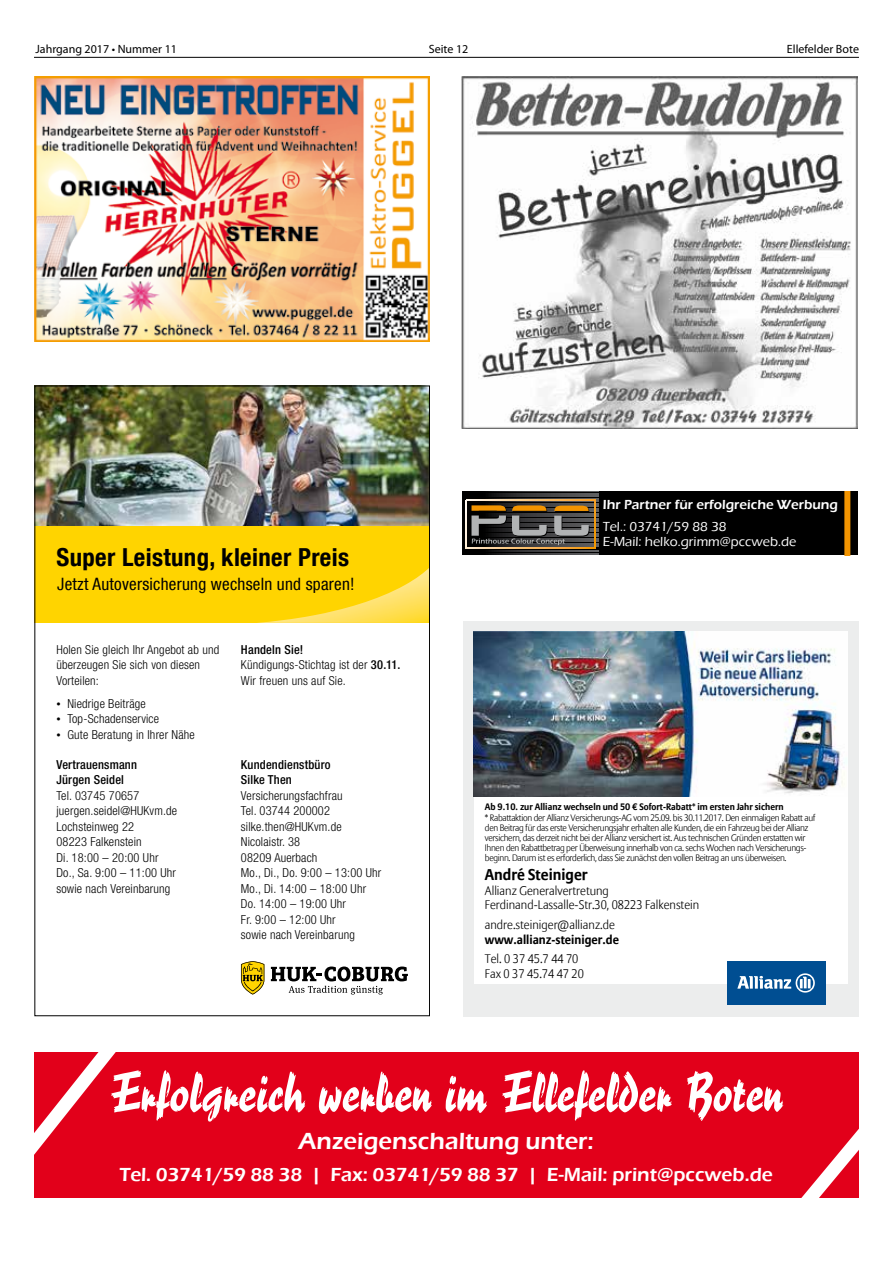
<style>
.page{position:relative;width:893px;height:1263px;background:#fff}
.page>*{position:absolute;margin:0;border:0;box-sizing:border-box;transform-origin:0 0}
.t1{font:52.5px "Reporter Two";color:#fff}
.t2{font:700 condensed 24.75px "Helvetica Neue LT Com";letter-spacing:.015em;color:#000}
.t3{font:600 24px "Eras ITC";color:#fff}
.t4{font:600 19.5px "Eras ITC";letter-spacing:-.01em;color:#fff}
.t5{font:condensed 17.1px "Helvetica Neue LT Com";letter-spacing:.015em;color:#000}
.t6{font:700 15.45px "Allianz Sans";color:#000}
.t7{font:500 13.5px/14.7px "Eras ITC";color:#fff}
.t8{font:600 13.5px "Eras ITC";color:#fff}
.t9{font:300 condensed 12.45px/15.5px "Helvetica Neue LT Com";letter-spacing:.015em;color:#000}
.t10{font:300 12.45px/14.7px "Allianz Sans";color:#000}
.t11{font:500 condensed 12.45px/15.5px "Helvetica Neue LT Com";letter-spacing:.015em;color:#000}
.t12{font:700 12.45px "Allianz Sans";color:#000}
.t13{font:12px "Myriad Pro";color:#000}
.t14{font:300 9.3px/10.1px "Allianz Sans";letter-spacing:-.035em;color:#000}
.t15{font:700 9.3px "Allianz Sans";color:#000}
.s1{font-size:8.55px}
.s2{font-weight:500}
</style>
<div class="page">
<hr style="left:34px;top:57px;width:825px;height:1px;background:#000">
<img style="left:462px;top:76px;width:396px;height:352px">
<img style="left:36px;top:388px;width:392px;height:138px">
<div style="left:34px;top:526px;width:396px;height:97px;background:#ffd400"></div>
<img style="left:258px;top:569px;width:170px;height:54px">
<svg style="left:271px;top:966px;width:137px;height:28px"></svg>
<svg style="left:241px;top:961px;width:23px;height:33px"></svg>
<div style="left:463px;top:621px;width:395px;height:395px;background:#eceded"></div>
<div style="left:474px;top:643px;width:373px;height:340px;background:#fff"></div>
<div style="left:727px;top:961px;width:98px;height:44px;background:#004e92"></div>
<svg style="left:737px;top:973px;width:78px;height:19px"></svg>
<img style="left:474px;top:632px;width:373px;height:165px">
<div style="left:34px;top:1052px;width:825px;height:145px;background:#e2001a"></div>
<svg style="left:34px;top:1052px;width:82px;height:103px"></svg>
<svg style="left:786px;top:1128px;width:73px;height:70px"></svg>
<svg style="left:462px;top:492px;width:138px;height:63px;background:#1c1c1c"></svg>
<svg style="left:462px;top:491px;width:138px;height:1px"></svg>
<svg style="left:462px;top:493px;width:138px;height:1px"></svg>
<svg style="left:462px;top:496px;width:138px;height:1px"></svg>
<svg style="left:462px;top:498px;width:138px;height:1px"></svg>
<svg style="left:462px;top:501px;width:138px;height:1px"></svg>
<svg style="left:462px;top:503px;width:138px;height:1px"></svg>
<svg style="left:462px;top:506px;width:138px;height:1px"></svg>
<svg style="left:462px;top:508px;width:138px;height:1px"></svg>
<svg style="left:462px;top:511px;width:138px;height:1px"></svg>
<svg style="left:462px;top:513px;width:138px;height:1px"></svg>
<svg style="left:462px;top:516px;width:138px;height:1px"></svg>
<svg style="left:462px;top:518px;width:138px;height:1px"></svg>
<svg style="left:462px;top:521px;width:138px;height:1px"></svg>
<svg style="left:462px;top:523px;width:138px;height:1px"></svg>
<svg style="left:462px;top:526px;width:138px;height:1px"></svg>
<svg style="left:462px;top:528px;width:138px;height:1px"></svg>
<svg style="left:462px;top:531px;width:138px;height:1px"></svg>
<svg style="left:462px;top:533px;width:138px;height:1px"></svg>
<svg style="left:462px;top:536px;width:138px;height:1px"></svg>
<svg style="left:462px;top:538px;width:138px;height:1px"></svg>
<svg style="left:462px;top:541px;width:138px;height:1px"></svg>
<svg style="left:462px;top:543px;width:138px;height:1px"></svg>
<svg style="left:462px;top:546px;width:138px;height:1px"></svg>
<svg style="left:462px;top:551px;width:138px;height:1px"></svg>
<svg style="left:462px;top:553px;width:138px;height:1px"></svg>
<div style="left:600px;top:491px;width:258px;height:64px;background:#000"></div>
<div style="left:844px;top:491px;width:6px;height:64px;background:#f39400"></div>
<svg style="left:471px;top:505px;width:118px;height:40px;background:#5d5344"></svg>
<img style="left:465px;top:547px;width:131px;height:2px">
<img style="left:465px;top:501px;width:2px;height:46px">
<img style="left:594px;top:501px;width:2px;height:46px">
<img style="left:466px;top:499px;width:130px;height:2px">
<img style="left:35px;top:76px;width:395px;height:265px">
<p class="t13" style="left:36px;top:42px;width:143px">Jahrgang 2017 • Nummer 11</p>
<p class="t13" style="left:429px;top:42px;width:41px">Seite 12</p>
<p class="t13" style="left:787px;top:42px;width:74px">Ellefelder Bote</p>
<h2 class="t2" style="left:56px;top:542px;width:294px">Super Leistung, kleiner Preis</h2>
<h3 class="t5" style="left:57px;top:573px;width:299px">Jetzt Autoversicherung wechseln und sparen!</h3>
<p class="t9" style="left:56px;top:641px;width:164px">Holen Sie gleich Ihr Angebot ab und überzeugen Sie sich von diesen<br>Vorteilen:</p>
<p class="t9" style="left:56px;top:696px;width:91px"><span class="s1">•</span> Niedrige Beiträge</p>
<p class="t9" style="left:56px;top:711px;width:104px"><span class="s1">•</span> Top-Schadenservice</p>
<p class="t9" style="left:56px;top:727px;width:140px"><span class="s1">•</span> Gute Beratung in Ihrer Nähe</p>
<p class="t11" style="left:56px;top:756px;width:82px">Vertrauensmann<br>Jürgen Seidel</p>
<p class="t9" style="left:56px;top:787px;width:122px">Tel. 03745 70657 juergen.seidel@HUKvm.de<br>Lochsteinweg 22<br>08223 Falkenstein<br>Di. 18:00 – 20:00 Uhr<br>Do., Sa. 9:00 – 11:00 Uhr sowie nach Vereinbarung</p>
<p class="t9" style="left:241px;top:641px;width:161px"><span class="s2">Handeln Sie!<br></span>Kündigungs-Stichtag ist der <span class="s2">30.11.<br></span>Wir freuen uns auf Sie.</p>
<p class="t11" style="left:241px;top:756px;width:91px">Kundendienstbüro<br>Silke Then</p>
<p class="t9" style="left:241px;top:787px;width:142px">Versicherungsfachfrau<br>Tel. 03744 200002 silke.then@HUKvm.de<br>Nicolaistr. 38<br>08209 Auerbach<br>Mo., Di., Do. 9:00 – 13:00 Uhr<br>Mo., Di. 14:00 – 18:00 Uhr<br>Do. 14:00 – 19:00 Uhr<br>Fr. 9:00 – 12:00 Uhr<br>sowie nach Vereinbarung</p>
<p class="t8" style="left:603px;top:497px;width:237px">Ihr Partner für erfolgreiche Werbung</p>
<p class="t7" style="left:603px;top:519px;width:195px">Tel.: 03741/59 88 38<br>E-Mail: helko.grimm@pccweb.de</p>
<p class="t15" style="left:485px;top:801px;width:300px">Ab 9.10. zur Allianz wechseln und 50 € Sofort-Rabatt* im ersten Jahr sichern</p>
<p class="t14" style="left:485px;top:813px;width:332px">* Rabattaktion der Allianz Versicherungs-AG vom 25.09. bis 30.11.2017. Den einmaligen Rabatt auf den Beitrag für das erste Versicherungsjahr erhalten alle Kunden, die ein Fahrzeug bei der Allianz versichern, das derzeit nicht bei der Allianz versichert ist. Aus technischen Gründen erstatten wir Ihnen den Rabattbetrag per Überweisung innerhalb von ca. sechs Wochen nach Versicherungs&shy;beginn. Darum ist es erforderlich, dass Sie zunächst den vollen Beitrag an uns überweisen.</p>
<p class="t6" style="left:485px;top:865px;width:104px">André Steiniger</p>
<p class="t10" style="left:485px;top:883px;width:216px">Allianz Generalvertretung<br>Ferdinand-Lassalle-Str.30, 08223 Falkenstein</p>
<p class="t10" style="left:485px;top:918px;width:132px">andre.steiniger@allianz.de</p>
<p class="t12" style="left:485px;top:932px;width:136px">www.allianz-steiniger.de</p>
<p class="t10" style="left:485px;top:952px;width:101px">Tel. 0 37 45.7 44 70<br>Fax 0 37 45.74 47 20</p>
<h1 class="t1" style="left:108px;top:1059px;width:677px">Erfolgreich werben im Ellefelder Boten</h1>
<h3 class="t3" style="left:299px;top:1127px;width:297px">Anzeigenschaltung unter:</h3>
<h3 class="t4" style="left:120px;top:1163px;width:655px">Tel. 03741/59 88 38 | Fax: 03741/59 88 37 | E-Mail: print@pccweb.de</h3>
</div>
